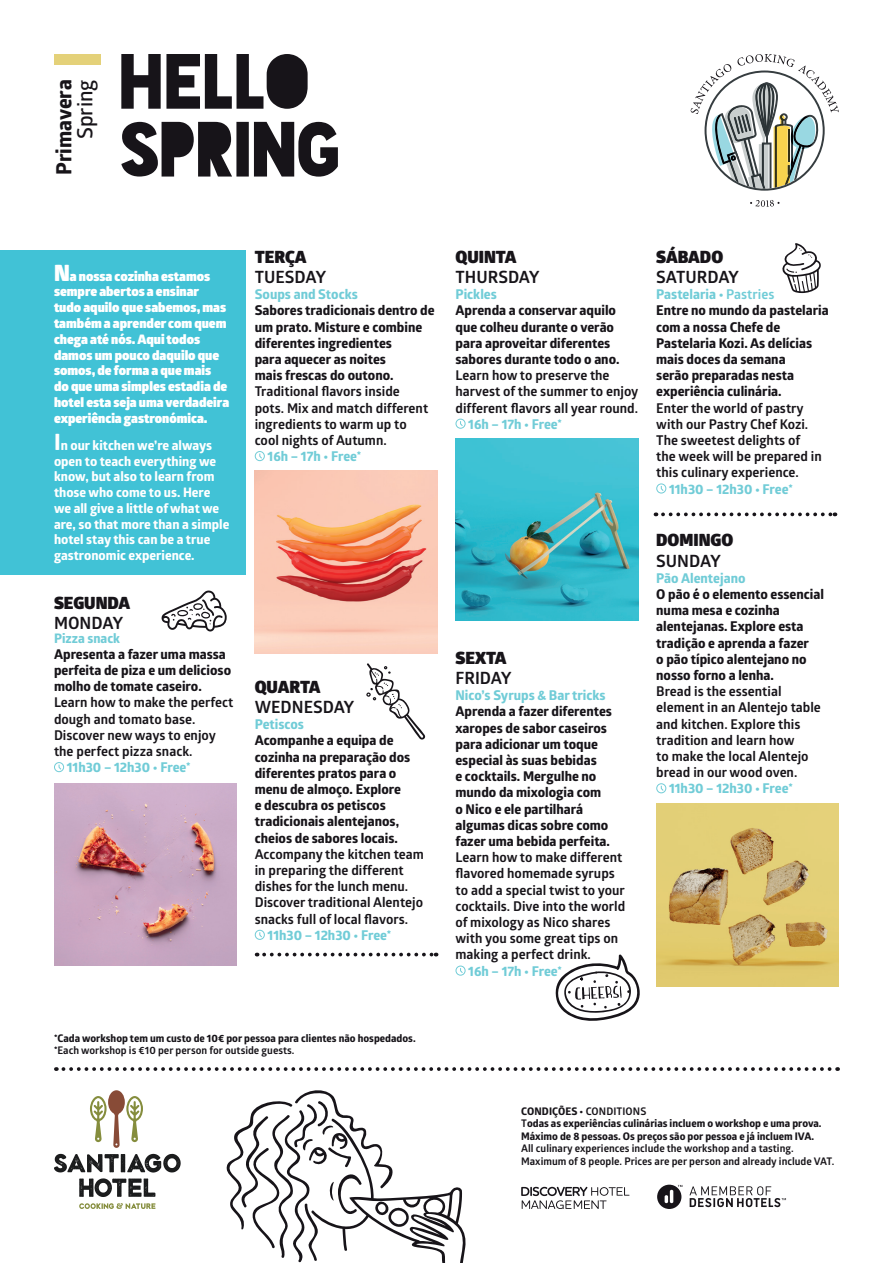
<style>
.page{position:relative;width:893px;height:1263px;background:#fff}
.page>*{position:absolute;margin:0;border:0;box-sizing:border-box;transform-origin:0 0}
.t1{font:73.5px "Blackout Midnight";color:#171419}
.t2{font:700 21px "Globerx";color:#171419}
.t3{font:600 21px "Glober";color:#171419}
.t4{font:700 16.95px "Glober";color:#171419}
.t5{font:900 16.95px "Glober";color:#171419}
.t6{font:700 13.5px/16.2px "Globerx";color:#171419}
.t7{font:700 13.5px/16.2px "Glober";color:#171419}
.t8{font:700 13.5px "Globerx";color:#71ccd7}
.t9{font:900 13.2px/15.8px "Glober";color:#fff}
.t10{font:700 13.2px/15.8px "Globerx";color:#fff}
.t11{font:700 13.2px "Globerx";color:#71ccd7}
.t12{font:700 10.5px/12.6px "Globerx";color:#171419}
.t13{font:700 10.5px/12.6px "Glober";color:#171419}
.s1{font-size:22.5px}
.s2{color:#71ccd7}
.s3{font-family:"Glober";color:#71ccd7}
.s4{font-family:"Globerx"}
.s5{font-family:"Glober"}
</style>
<div class="page">
<div style="left:0;top:250px;width:246px;height:324px;background:#41c2d6"></div>
<svg style="left:657px;top:1185px;width:129px;height:24px"></svg>
<svg style="left:521px;top:1187px;width:108px;height:22px"></svg>
<svg style="left:750px;top:200px;width:30px;height:7px"></svg>
<svg style="left:690px;top:54px;width:149px;height:137px"></svg>
<svg style="left:54px;top:762px;width:10px;height:10px"></svg>
<svg style="left:255px;top:451px;width:10px;height:10px"></svg>
<svg style="left:255px;top:930px;width:10px;height:10px"></svg>
<svg style="left:455px;top:419px;width:11px;height:10px"></svg>
<svg style="left:455px;top:965px;width:11px;height:11px"></svg>
<div style="left:54px;top:54px;width:47px;height:10px;background:#e4d179"></div>
<svg style="left:63px;top:1067px;width:775px;height:4px"></svg>
<svg style="left:54px;top:1154px;width:127px;height:18px"></svg>
<svg style="left:79px;top:1178px;width:76px;height:19px"></svg>
<svg style="left:79px;top:1203px;width:76px;height:6px"></svg>
<svg style="left:90px;top:1090px;width:53px;height:58px"></svg>
<svg style="left:656px;top:483px;width:10px;height:10px"></svg>
<svg style="left:656px;top:783px;width:10px;height:10px"></svg>
<img style="left:455px;top:438px;width:183px;height:183px">
<img style="left:656px;top:804px;width:183px;height:182px">
<img style="left:255px;top:471px;width:182px;height:182px">
<svg style="left:663px;top:512px;width:172px;height:4px"></svg>
<svg style="left:264px;top:953px;width:173px;height:3px"></svg>
<svg style="left:161px;top:590px;width:66px;height:41px"></svg>
<svg style="left:366px;top:663px;width:60px;height:77px"></svg>
<svg style="left:782px;top:243px;width:39px;height:50px"></svg>
<svg style="left:555px;top:954px;width:85px;height:67px"></svg>
<img style="left:54px;top:783px;width:183px;height:183px">
<svg style="left:226px;top:1090px;width:240px;height:173px"></svg>
<h2 class="t3" style="left:70px;top:139px;width:61px;rotate:-90deg">Spring</h2>
<h2 class="t2" style="left:49px;top:175px;width:97px;rotate:-90deg">Primavera</h2>
<h1 class="t1" style="left:121px;top:48px;width:191px">HELLO</h1>
<h1 class="t1" style="left:121px;top:116px;width:225px">SPRING</h1>
<p class="t9" style="left:54px;top:268px;width:177px"><span class="s1">N</span>a nossa cozinha estamos sempre abertos a ensinar tudo aquilo que sabemos, mas também a aprender com quem chega até nós. Aqui todos damos um pouco daquilo que somos, de forma a que mais do que uma simples estadia de hotel esta seja uma verdadeira experiência gastronómica.</p>
<p class="t10" style="left:54px;top:437px;width:177px"><span class="s1">I</span>n our kitchen we’re always open to teach everything we know, but also to learn from those who come to us. Here we all give a little of what we are, so that more than a simple hotel stay this can be a true gastronomic experience.</p>
<p class="t5" style="left:54px;top:590px;width:78px">SEGUNDA</p>
<p class="t4" style="left:54px;top:611px;width:71px">MONDAY</p>
<p class="t11" style="left:54px;top:628px;width:68px">Pizza snack</p>
<p class="t6" style="left:54px;top:646px;width:179px">Apresenta a fazer uma massa perfeita de piza e um delicioso molho de tomate caseiro.</p>
<p class="t7" style="left:54px;top:694px;width:181px">Learn how to make the perfect dough and tomato base.<br>Discover new ways to enjoy the perfect pizza snack.</p>
<p class="t8" style="left:67px;top:758px;width:125px">11h30 – 12h30 • Free*</p>
<p class="t5" style="left:255px;top:243px;width:53px">TERÇA</p>
<p class="t4" style="left:255px;top:265px;width:73px">TUESDAY</p>
<p class="t8" style="left:255px;top:285px;width:105px">Soups and Stocks</p>
<p class="t6" style="left:255px;top:302px;width:181px">Sabores tradicionais dentro de um prato. Misture e combine diferentes ingredientes<br>para aquecer as noites<br>mais frescas do outono.</p>
<p class="t7" style="left:255px;top:383px;width:175px">Traditional flavors inside pots. Mix and match different ingredients to warm up to cool nights of Autumn.</p>
<p class="t8" style="left:268px;top:447px;width:95px">16h – 17h • Free*</p>
<p class="t5" style="left:255px;top:674px;width:67px">QUARTA</p>
<p class="t4" style="left:255px;top:695px;width:101px">WEDNESDAY</p>
<p class="t8" style="left:255px;top:715px;width:51px">Petiscos</p>
<p class="t6" style="left:255px;top:732px;width:157px">Acompanhe a equipa de cozinha na preparação dos diferentes pratos para o menu de almoço. Explore e descubra os petiscos tradicionais alentejanos, cheios de sabores locais.</p>
<p class="t7" style="left:255px;top:846px;width:171px">Accompany the kitchen team in preparing the different dishes for the lunch menu.<br>Discover traditional Alentejo snacks full of local flavors.</p>
<p class="t8" style="left:268px;top:925px;width:125px">11h30 – 12h30 • Free*</p>
<p class="t5" style="left:455px;top:243px;width:62px">QUINTA</p>
<p class="t4" style="left:455px;top:265px;width:86px">THURSDAY</p>
<p class="t8" style="left:455px;top:285px;width:43px">Pickles</p>
<p class="t6" style="left:455px;top:302px;width:166px">Aprenda a conservar aquilo que colheu durante o verão para aproveitar diferentes sabores durante todo o ano.</p>
<p class="t7" style="left:455px;top:367px;width:184px">Learn how to preserve the harvest of the summer to enjoy different flavors all year round.</p>
<p class="t8" style="left:468px;top:414px;width:95px">16h – 17h • Free*</p>
<p class="t5" style="left:455px;top:645px;width:53px">SEXTA</p>
<p class="t4" style="left:455px;top:666px;width:58px">FRIDAY</p>
<p class="t8" style="left:455px;top:686px;width:152px">Nico’s Syrups &amp; Bar tricks</p>
<p class="t6" style="left:455px;top:703px;width:158px">Aprenda a fazer diferentes xaropes de sabor caseiros para adicionar um toque especial às suas bebidas<br>e cocktails. Mergulhe no mundo da mixologia com o Nico e ele partilhará algumas dicas sobre como fazer uma bebida perfeita.</p>
<p class="t7" style="left:455px;top:849px;width:171px">Learn how to make different flavored homemade syrups to add a special twist to your cocktails. Dive into the world of mixology as Nico shares with you some great tips on making a perfect drink.</p>
<p class="t8" style="left:468px;top:961px;width:95px">16h – 17h • Free*</p>
<p class="t5" style="left:656px;top:243px;width:68px">SÁBADO</p>
<p class="t4" style="left:656px;top:265px;width:84px">SATURDAY</p>
<p class="t6" style="left:656px;top:286px;width:174px"><span class="s2">Pastelaria •</span> <span class="s3">Pastries<br></span>Entre no mundo da pastelaria com a nossa Chefe de<br>Pastelaria Kozi. As delícias mais doces da semana<br>serão preparadas nesta experiência culinária.</p>
<p class="t7" style="left:656px;top:399px;width:167px">Enter the world of pastry with our Pastry Chef Kozi.<br>The sweetest delights of the week will be prepared in this culinary experience.</p>
<p class="t8" style="left:669px;top:479px;width:125px">11h30 – 12h30 • Free*</p>
<p class="t5" style="left:656px;top:527px;width:79px">DOMINGO</p>
<p class="t4" style="left:656px;top:549px;width:66px">SUNDAY</p>
<p class="t8" style="left:656px;top:568px;width:91px">Pão Alentejano</p>
<p class="t6" style="left:656px;top:586px;width:169px">O pão é o elemento essencial numa mesa e cozinha alentejanas. Explore esta tradição e aprenda a fazer<br>o pão típico alentejano no nosso forno a lenha.</p>
<p class="t7" style="left:656px;top:683px;width:166px">Bread is the essential element in an Alentejo table and kitchen. Explore this tradition and learn how<br>to make the local Alentejo bread in our wood oven.</p>
<p class="t8" style="left:669px;top:779px;width:125px">11h30 – 12h30 • Free*</p>
<p class="t12" style="left:54px;top:1031px;width:363px">*Cada workshop tem um custo de 10€ por pessoa para clientes não hospedados.</p>
<p class="t13" style="left:54px;top:1044px;width:242px"><span class="s4">*</span>Each workshop is €10 per person for outside guests.</p>
<p class="t12" style="left:521px;top:1104px;width:302px">CONDIÇÕES • <span class="s5">CONDITIONS<br>T</span>odas as experiências culinárias incluem o workshop e uma prova.<br>Máximo de 8 pessoas. Os preços são por pessoa e já incluem IVA.</p>
<p class="t13" style="left:521px;top:1142px;width:315px">All culinary experiences include the workshop and a tasting.<br>Maximum of 8 people. Prices are per person and already include VAT.</p>
</div>
